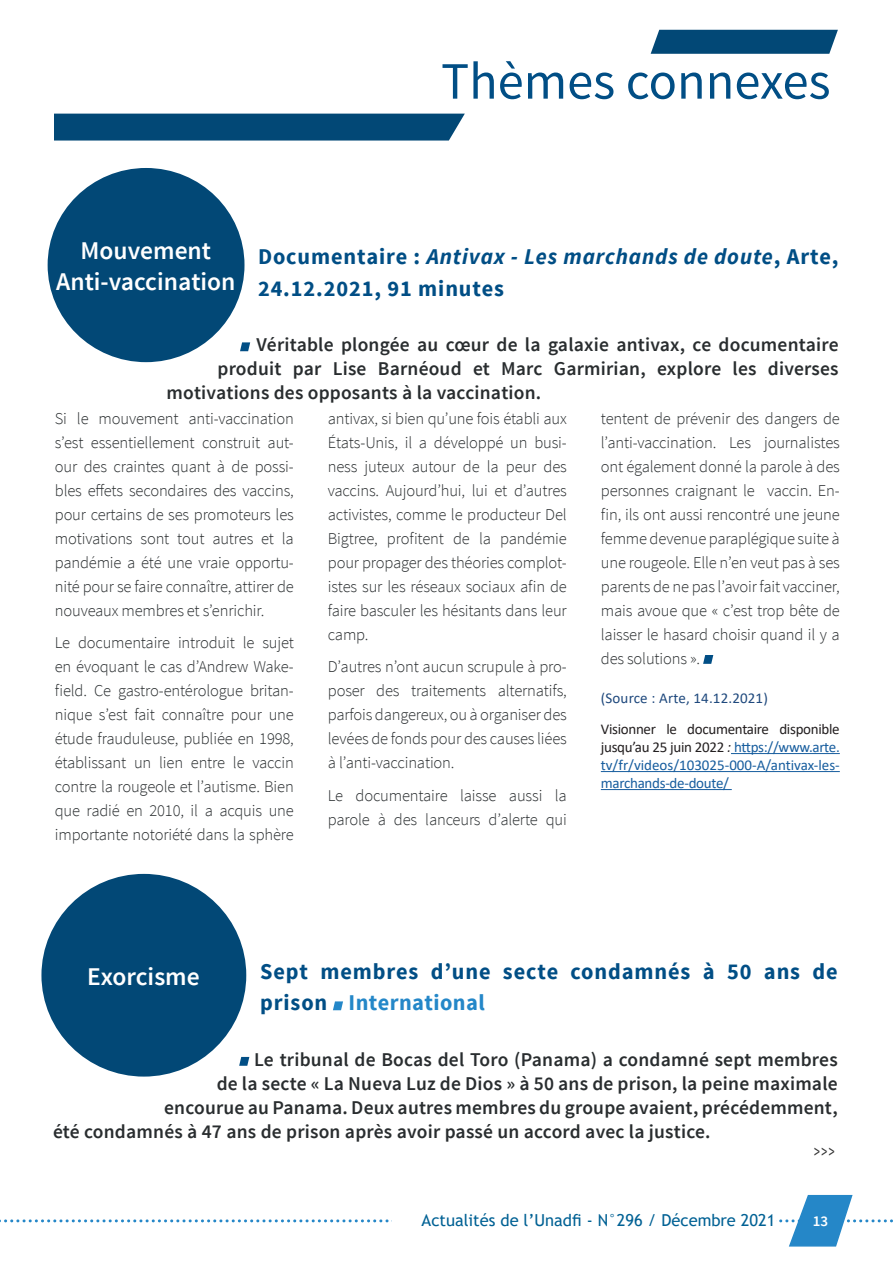
<style>
.page{position:relative;width:893px;height:1263px;background:#fff}
.page>*{position:absolute;margin:0;border:0;box-sizing:border-box;transform-origin:0 0}
.t1{font:52.5px "Source Sans Pro";color:#014e85}
.t2{font:600 25.5px "Source Sans Pro";color:#fff}
.t3{font:700 22.5px/31.5px "Source Sans Pro";letter-spacing:.04em;color:#014e85}
.t4{font:600 19.5px "Source Sans Pro";letter-spacing:.01em;color:#292d2f}
.t5{font:19.5px "Source Sans Pro";color:#333;scale:.6 1}
.t6{font:300 16.5px/24px "Source Sans Pro";letter-spacing:-.01em;color:#292d2f;text-align:justify}
.t7{font:16.5px "Trebuchet MS";color:#016194}
.t8{font:15px/18px "Calibri";letter-spacing:-.01em;color:#175d9e;text-align:justify}
.t9{font:15px "Calibri";letter-spacing:.01em;color:#1f497d}
.t10{font:600 15px "Source Sans Pro";color:#fff}
.s1{font-style:italic}
.s2{color:#231f20}
.s3{font-style:italic;color:#231f20}
.s4{color:#2487c8}
</style>
<div class="page">
<svg style="left:0;top:1194px;width:893px;height:53px"></svg>
<div style="left:393px;top:1202px;width:383px;height:36px;background:#fff"></div>
<div style="left:54px;top:114px;width:411px;height:27px;background:#024876"></div>
<svg style="left:651px;top:30px;width:187px;height:24px;background:#0f517d"></svg>
<div style="left:48px;top:168px;width:196px;height:194px;background:#024876;border-radius:50%"></div>
<svg style="left:240px;top:342px;width:10px;height:9px"></svg>
<hr style="left:731px;top:753px;width:109px;height:1px;background:#175d9e">
<hr style="left:601px;top:771px;width:239px;height:1px;background:#175d9e">
<hr style="left:601px;top:789px;width:131px;height:1px;background:#175d9e">
<svg style="left:703px;top:655px;width:10px;height:9px"></svg>
<div style="left:41px;top:874px;width:205px;height:202px;background:#024876;border-radius:50%"></div>
<svg style="left:333px;top:1001px;width:10px;height:9px"></svg>
<svg style="left:239px;top:1057px;width:10px;height:9px"></svg>
<p class="t1" style="left:441px;top:49px;width:391px">Thèmes connexes</p>
<p class="t2" style="left:81px;top:235px;width:132px">Mouvement</p>
<p class="t2" style="left:56px;top:265px;width:181px">Anti-vaccination</p>
<p class="t3" style="left:258px;top:242px;width:582px">Documentaire : <span class="s1">Antivax - Les marchands de doute</span>, Arte,<br>24.12.2021, 91 minutes</p>
<p class="t4" style="left:257px;top:332px;width:583px">Véritable plongée au cœur de la galaxie antivax, ce documentaire</p>
<p class="t4" style="left:218px;top:356px;width:623px">produit par Lise Barnéoud et Marc Garmirian, explore les diverses</p>
<p class="t4" style="left:166px;top:380px;width:376px">motivations des opposants à la vaccination.</p>
<p class="t6" style="left:55px;top:406px;width:240px">Si le mouvement anti-vaccination s’est essentiellement construit aut&shy;our des craintes quant à de possi&shy;bles effets secondaires des vaccins, pour certains de ses promoteurs les motivations sont tout autres et la pandémie a été une vraie opportu&shy;nité pour se faire connaître, attirer de nouveaux membres et s’enrichir.</p>
<p class="t6" style="left:55px;top:631px;width:240px">Le documentaire introduit le sujet en évoquant le cas d’Andrew Wake&shy;field. Ce gastro-entérologue britan&shy;nique s’est fait connaître pour une étude frauduleuse, publiée en 1998, établissant un lien entre le vaccin contre la rougeole et l’autisme. Bien que radié en 2010, il a acquis une importante notoriété dans la sphère</p>
<p class="t6" style="left:328px;top:406px;width:240px">antivax, si bien qu’une fois établi aux États-Unis, il a développé un busi&shy;ness juteux autour de la peur des vaccins. Aujourd’hui, lui et d’autres activistes, comme le producteur Del Bigtree, profitent de la pandémie pour propager des théories complot&shy;istes sur les réseaux sociaux afin de faire basculer les hésitants dans leur camp.</p>
<p class="t6" style="left:328px;top:655px;width:240px">D’autres n’ont aucun scrupule à pro&shy;poser des traitements alternatifs, parfois dangereux, ou à organiser des levées de fonds pour des causes liées à l’anti-vaccination.</p>
<p class="t6" style="left:328px;top:783px;width:240px">Le documentaire laisse aussi la parole à des lanceurs d’alerte qui</p>
<p class="t6" style="left:601px;top:406px;width:240px">tentent de prévenir des dangers de l’anti-vaccination. Les journalistes ont également donné la parole à des personnes craignant le vaccin. En&shy;fin, ils ont aussi rencontré une jeune femme devenue paraplégique suite à une rougeole. Elle n’en veut pas à ses parents de ne pas l’avoir fait vacciner, mais avoue que « c’est trop bête de laisser le hasard choisir quand il y a des solutions ».</p>
<p class="t9" style="left:601px;top:688px;width:169px">(Source : Arte, 14.12.2021)</p>
<p class="t8" style="left:601px;top:719px;width:240px"><span class="s2">Visionner le documentaire disponible jusqu’au 25 juin 2022</span> <span class="s3">:</span> https://www.arte. tv/fr/videos/103025-000-A/antivax-les&shy;marchands-de-doute/</p>
<p class="t2" style="left:87px;top:960px;width:114px">Exorcisme</p>
<p class="t3" style="left:260px;top:956px;width:579px">Sept membres d’une secte condamnés à 50 ans de prison <span class="s4">International</span></p>
<p class="t4" style="left:254px;top:1047px;width:585px">Le tribunal de Bocas del Toro (Panama) a condamné sept membres</p>
<p class="t4" style="left:217px;top:1071px;width:623px">de la secte « La Nueva Luz de Dios » à 50 ans de prison, la peine maximale</p>
<p class="t4" style="left:164px;top:1095px;width:675px">encourue au Panama. Deux autres membres du groupe avaient, précédemment,</p>
<p class="t4" style="left:53px;top:1119px;width:659px">été condamnés à 47 ans de prison après avoir passé un accord avec la justice.</p>
<p class="t5" style="left:814px;top:1139px;width:36px">&gt;&gt;&gt;</p>
<p class="t7" style="left:422px;top:1210px;width:355px">Actualités de l’Unadfi - N°296 / Décembre 2021</p>
<p class="t10" style="left:813px;top:1212px;width:17px">13</p>
</div>
